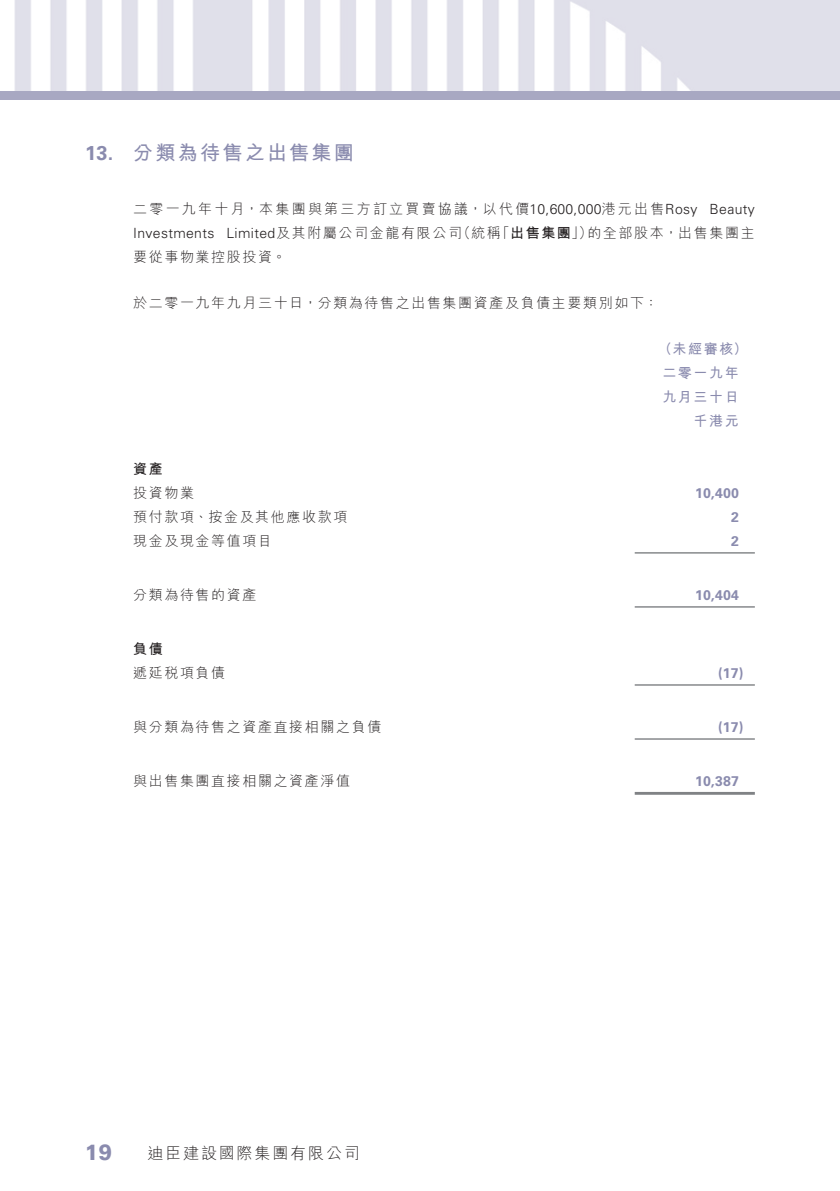
<style>
.page{position:relative;width:840px;height:1191px;background:#fff}
.page>*{position:absolute;margin:0;border:0;box-sizing:border-box;transform-origin:0 0}
.t1{font:900 22px "Univers LT Std";color:#8a8bae;scale:.9 1}
._03_H1{font:700 20px "M Hei HK";letter-spacing:.115em;color:#8a8bae}
._03_H1-2{font:700 20px "Univers LT Std";color:#8a8bae}
.t2{font:300 16px "M Hei HK";letter-spacing:.115em;color:#231f20}
._29_Table_Stub__Note{font:300 14px "M Hei HK";letter-spacing:.115em;color:#231f20}
._26___P2__Note{font:300 14px "M Hei HK";letter-spacing:.115em;color:#231f20}
._26___P2__Note-2{font:300 14px/24px "M Hei HK";letter-spacing:.16em;color:#231f20}
._02_Note_Text{font:700 14px "Univers LT Std";letter-spacing:.015em;color:#8a8bae}
._26___P2__Note-3{font:300 14px/24px "Univers LT Std";letter-spacing:.025em;color:#231f20}
._02_Note_Text-2{font:700 14px/24px "M Hei HK";letter-spacing:.115em;color:#8a8bae}
._26___P2__Note-4{font:700 14px "M Hei HK";color:#231f20}
._29_Table_Stub__Note-2{font:700 14px "M Hei HK";color:#231f20}
.s1{font-family:"Univers LT Std"}
.s2{font-weight:300}
.s3{font-family:"M Hei HK"}
</style>
<div class="page">
<img style="left:14px;top:0;width:825px;height:91px">
<div style="left:0;top:91px;width:839px;height:8px;background:#a8a8c2"></div>
<hr style="left:634px;top:552px;width:120px;height:1px;background:#808285">
<hr style="left:634px;top:606px;width:120px;height:1px;background:#808285">
<hr style="left:634px;top:684px;width:120px;height:1px;background:#808285">
<hr style="left:634px;top:738px;width:120px;height:1px;background:#808285">
<hr style="left:634px;top:792px;width:120px;height:2px;background:#808285">
<p class="_03_H1-2" style="left:85px;top:141px;width:30px">13.</p>
<p class="_03_H1" style="left:133px;top:138px;width:222px">分類為待售之出售集團</p>
<p class="_26___P2__Note-2" style="left:587px;top:196px;width:169px;text-indent:-454px">二零一九年十月，本集團與第三方訂立買賣協議，以代價<span class="s1">10,600,000</span>港元出售<span class="s1">Rosy<br></span>的全部股本，出售集團主</p>
<p class="_26___P2__Note-3" style="left:709px;top:197px;width:47px">Beauty</p>
<p class="_26___P2__Note" style="left:456px;top:223px;width:45px">（統稱</p>
<p class="_26___P2__Note-4" style="left:495px;top:222px;width:98px"><span class="s2">「</span>出售集團<span class="s2">」）</span></p>
<p class="_26___P2__Note" style="left:226px;top:223px;width:237px"><span class="s1">Limited</span>及其附屬公司金龍有限公司</p>
<p class="_26___P2__Note-3" style="left:133px;top:221px;width:154px">Investments<br><span class="s3">要從事物業控股投資。</span></p>
<p class="_26___P2__Note" style="left:133px;top:293px;width:526px">於二零一九年九月三十日，分類為待售之出售集團資產及負債主要類別如下：</p>
<p class="_02_Note_Text-2" style="left:658px;top:335px;width:91px">（未經審核(</p>
<p class="_02_Note_Text-2" style="left:662px;top:359px;width:78px">二零一九年九月三十日</p>
<p class="_02_Note_Text-2" style="left:693px;top:407px;width:47px">千港元</p>
<p class="_29_Table_Stub__Note-2" style="left:133px;top:458px;width:31px">資產</p>
<p class="_29_Table_Stub__Note" style="left:133px;top:483px;width:62px">投資物業</p>
<p class="_02_Note_Text" style="left:694px;top:484px;width:45px">10,400</p>
<p class="_29_Table_Stub__Note" style="left:133px;top:507px;width:215px">預付款項、按金及其他應收款項</p>
<p class="_02_Note_Text" style="left:730px;top:508px;width:9px">2</p>
<p class="_29_Table_Stub__Note" style="left:133px;top:531px;width:140px">現金及現金等值項目</p>
<p class="_02_Note_Text" style="left:730px;top:532px;width:9px">2</p>
<p class="_29_Table_Stub__Note" style="left:133px;top:585px;width:125px">分類為待售的資產</p>
<p class="_02_Note_Text" style="left:694px;top:586px;width:45px">10,404</p>
<p class="_29_Table_Stub__Note-2" style="left:133px;top:638px;width:31px">負債</p>
<p class="_29_Table_Stub__Note" style="left:133px;top:663px;width:93px">遞延稅項負債</p>
<p class="_02_Note_Text" style="left:717px;top:665px;width:27px">)17(</p>
<p class="_29_Table_Stub__Note" style="left:133px;top:717px;width:249px">與分類為待售之資產直接相關之負債</p>
<p class="_02_Note_Text" style="left:717px;top:719px;width:27px">)17(</p>
<p class="_29_Table_Stub__Note" style="left:133px;top:771px;width:218px">與出售集團直接相關之資產淨值</p>
<p class="_02_Note_Text" style="left:694px;top:773px;width:45px">10,387</p>
<h1 class="t1" style="left:85px;top:1137px;width:31px">19</h1>
<p class="t2" style="left:147px;top:1142px;width:214px">迪臣建設國際集團有限公司</p>
</div>
